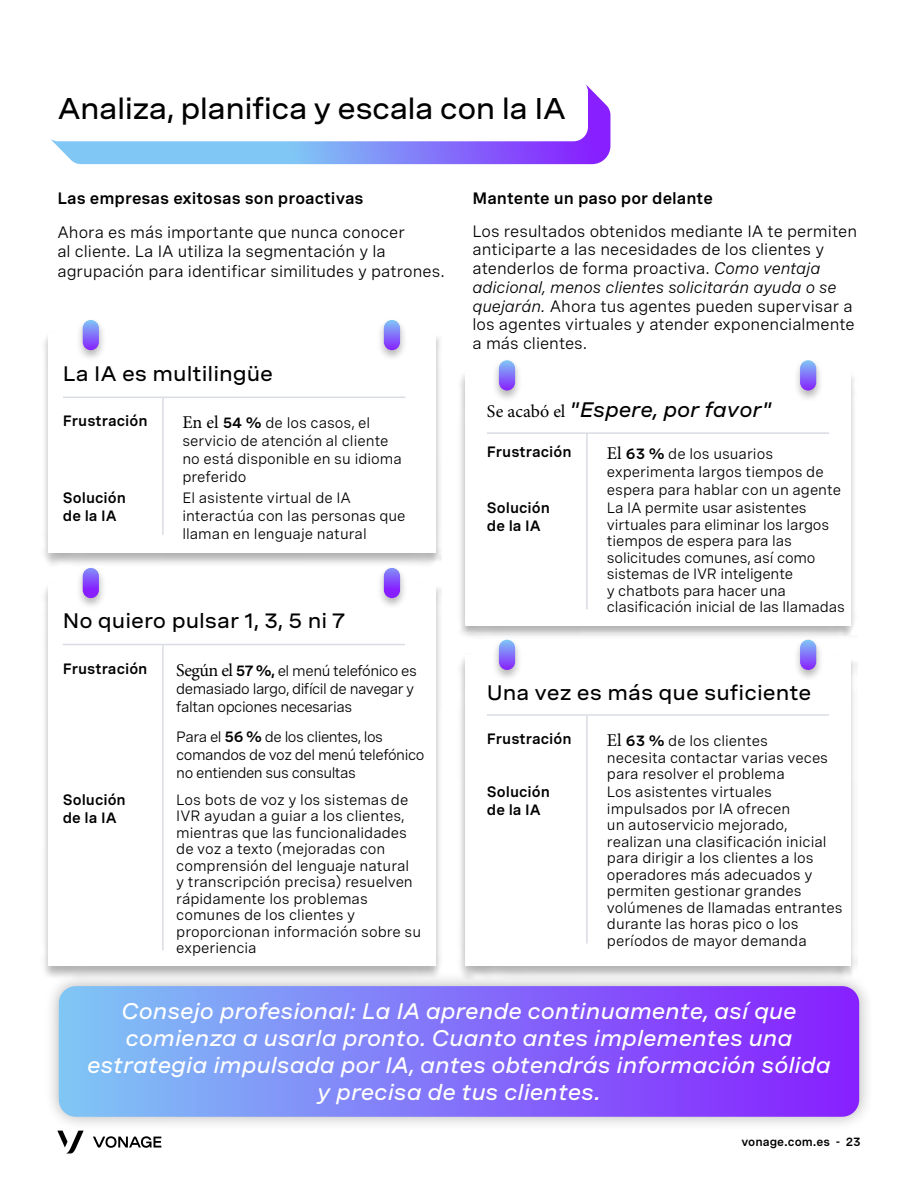
<style>
.page{position:relative;width:918px;height:1188px;background:#fff}
.page>*{position:absolute;margin:0;border:0;box-sizing:border-box;transform-origin:0 0}
._02-Headline{font:500 expanded 30px "Spezia";letter-spacing:-.02em;color:#000}
.t1{font:italic 500 expanded 22.5px/27px "Spezia";color:#fff;text-align:center}
.t2{font:500 expanded 21px "Spezia";color:#000}
.t3{font:italic 500 expanded 21px "Spezia";color:#000}
._01-Body_12pt{font:16.5px/18.8px "Spezia";color:#000}
._01-Body_12pt-2{font:600 16.5px "Spezia";color:#000}
.t4{font:15px/16.5px "Spezia";color:#000}
.t5{font:15px/18px "Spezia";letter-spacing:-.03em;color:#000}
.t6{font:600 15px/18px "Spezia";color:#000}
.t7{font:600 12px "Spezia";color:#000}
.s1{font-family:"Minion Pro";font-size:18px}
.s2{font-weight:600}
.s3{font-style:italic}
.s4{font-family:"Minion Pro";font-weight:400;font-style:normal;font-stretch:normal;font-size:18px}
</style>
<div class="page">
<div style="left:40px;top:582px;width:403px;height:398px;background:#000;opacity:.3"></div>
<div style="left:48px;top:583px;width:387px;height:383px;background:#fff"></div>
<div style="left:41px;top:331px;width:402px;height:236px;background:#000;opacity:.3"></div>
<div style="left:48px;top:332px;width:388px;height:221px;background:#fff"></div>
<div style="left:457px;top:654px;width:401px;height:326px;background:#000;opacity:.3"></div>
<div style="left:465px;top:655px;width:385px;height:311px;background:#fff"></div>
<div style="left:457px;top:370px;width:401px;height:270px;background:#000;opacity:.3"></div>
<div style="left:465px;top:371px;width:385px;height:254px;background:#fff"></div>
<hr style="left:162px;top:397px;width:2px;height:138px;background:#d9dce3">
<hr style="left:162px;top:645px;width:2px;height:305px;background:#d9dce3">
<hr style="left:63px;top:644px;width:342px;height:1px;background:#d9dce3">
<hr style="left:63px;top:397px;width:342px;height:1px;background:#d9dce3">
<hr style="left:586px;top:716px;width:2px;height:228px;background:#d9dce3">
<hr style="left:586px;top:433px;width:2px;height:176px;background:#d9dce3">
<hr style="left:487px;top:714px;width:342px;height:2px;background:#d9dce3">
<hr style="left:487px;top:432px;width:342px;height:2px;background:#d9dce3">
<div style="left:793px;top:357px;width:31px;height:45px;background:#000;opacity:.3"></div>
<svg style="left:800px;top:360px;width:16px;height:31px"></svg>
<div style="left:376px;top:317px;width:32px;height:45px;background:#000;opacity:.3"></div>
<svg style="left:384px;top:320px;width:16px;height:30px"></svg>
<div style="left:376px;top:565px;width:32px;height:45px;background:#000;opacity:.3"></div>
<svg style="left:384px;top:568px;width:16px;height:30px"></svg>
<div style="left:491px;top:357px;width:32px;height:45px;background:#000;opacity:.3"></div>
<svg style="left:499px;top:360px;width:16px;height:31px"></svg>
<div style="left:491px;top:637px;width:32px;height:45px;background:#000;opacity:.3"></div>
<svg style="left:499px;top:640px;width:16px;height:30px"></svg>
<div style="left:75px;top:317px;width:32px;height:45px;background:#000;opacity:.3"></div>
<svg style="left:83px;top:320px;width:16px;height:30px"></svg>
<div style="left:75px;top:565px;width:32px;height:45px;background:#000;opacity:.3"></div>
<svg style="left:83px;top:568px;width:16px;height:30px"></svg>
<div style="left:43px;top:971px;width:831px;height:161px;background:#000;opacity:.3"></div>
<svg style="left:59px;top:986px;width:800px;height:131px;background:#8371f9"></svg>
<svg style="left:50px;top:84px;width:560px;height:80px"></svg>
<div style="left:793px;top:637px;width:31px;height:45px;background:#000;opacity:.3"></div>
<svg style="left:800px;top:640px;width:16px;height:30px"></svg>
<svg style="left:57px;top:1131px;width:27px;height:22px"></svg>
<svg style="left:93px;top:1136px;width:68px;height:12px"></svg>
<p class="_02-Headline" style="left:57px;top:86px;width:510px">Analiza, planifica y escala con la IA</p>
<p class="_01-Body_12pt-2" style="left:57px;top:186px;width:308px">Las empresas exitosas son proactivas</p>
<p class="_01-Body_12pt" style="left:57px;top:221px;width:389px;line-height:19.8px">Ahora es más importante que nunca conocer<br>al cliente. La IA utiliza la segmentación y la agrupación para identificar similitudes y patrones.</p>
<p class="t2" style="left:63px;top:358px;width:212px">La IA es multilingüe</p>
<p class="t6" style="left:63px;top:411px;width:86px">Frustración</p>
<p class="t4" style="left:182px;top:412px;width:221px;line-height:18px"><span class="s1">En el</span> <span class="s2">54 %</span> de los casos, el servicio de atención al cliente no está disponible en su idioma preferido</p>
<p class="t6" style="left:63px;top:488px;width:65px">Solución de la IA</p>
<p class="t4" style="left:182px;top:488px;width:225px;line-height:18px">El asistente virtual de IA interactúa con las personas que llaman en lenguaje natural</p>
<p class="t2" style="left:63px;top:605px;width:284px">No quiero pulsar 1, 3, 5 ni 7</p>
<p class="t6" style="left:63px;top:659px;width:86px">Frustración</p>
<p class="t5" style="left:176px;top:660px;width:242px"><span class="s1">Según el</span> <span class="s2">57 %,</span> el menú telefónico es demasiado largo, difícil de navegar y faltan opciones necesarias</p>
<p class="t5" style="left:176px;top:726px;width:250px">Para el <span class="s2">56 %</span> de los clientes, los comandos de voz del menú telefónico no entienden sus consultas</p>
<p class="t6" style="left:63px;top:790px;width:65px">Solución de la IA</p>
<p class="t4" style="left:176px;top:790px;width:246px">Los bots de voz y los sistemas de<br>IVR ayudan a guiar a los clientes, mientras que las funcionalidades de voz a texto (mejoradas con comprensión del lenguaje natural y transcripción precisa) resuelven rápidamente los problemas comunes de los clientes y proporcionan información sobre su experiencia</p>
<p class="_01-Body_12pt-2" style="left:472px;top:186px;width:242px">Mantente un paso por delante</p>
<p class="_01-Body_12pt" style="left:472px;top:220px;width:386px">Los resultados obtenidos mediante IA te permiten anticiparte a las necesidades de los clientes y atenderlos de forma proactiva. <span class="s3">Como ventaja adicional, menos clientes solicitarán ayuda o se quejarán.</span> Ahora tus agentes pueden supervisar a los agentes virtuales y atender exponencialmente a más clientes.</p>
<p class="t3" style="left:487px;top:394px;width:286px"><span class="s4">Se acabó el</span> "Espere, por favor"</p>
<p class="t6" style="left:487px;top:442px;width:86px">Frustración</p>
<p class="t4" style="left:607px;top:444px;width:236px;line-height:18px"><span class="s1">El</span> <span class="s2">63 %</span> de los usuarios experimenta largos tiempos de espera para hablar con un agente</p>
<p class="t6" style="left:487px;top:498px;width:65px">Solución de la IA</p>
<p class="t4" style="left:607px;top:499px;width:239px">La IA permite usar asistentes virtuales para eliminar los largos tiempos de espera para las solicitudes comunes, así como sistemas de IVR inteligente<br>y chatbots para hacer una clasificación inicial de las llamadas</p>
<p class="t2" style="left:487px;top:677px;width:326px">Una vez es más que suficiente</p>
<p class="t6" style="left:487px;top:729px;width:86px">Frustración</p>
<p class="t4" style="left:607px;top:732px;width:223px"><span class="s1">El</span> <span class="s2">63 %</span> de los clientes necesita contactar varias veces para resolver el problema</p>
<p class="t6" style="left:487px;top:782px;width:65px">Solución de la IA</p>
<p class="t4" style="left:607px;top:783px;width:237px">Los asistentes virtuales impulsados por IA ofrecen<br>un autoservicio mejorado, realizan una clasificación inicial para dirigir a los clientes a los operadores más adecuados y permiten gestionar grandes volúmenes de llamadas entrantes durante las horas pico o los períodos de mayor demanda</p>
<p class="t1" style="left:87px;top:996px;width:745px">Consejo profesional: La IA aprende continuamente, así que comienza a usarla pronto. Cuanto antes implementes una estrategia impulsada por IA, antes obtendrás información sólida y precisa de tus clientes.</p>
<p class="t7" style="left:741px;top:1132px;width:121px">vonage.com.es - 23</p>
</div>
